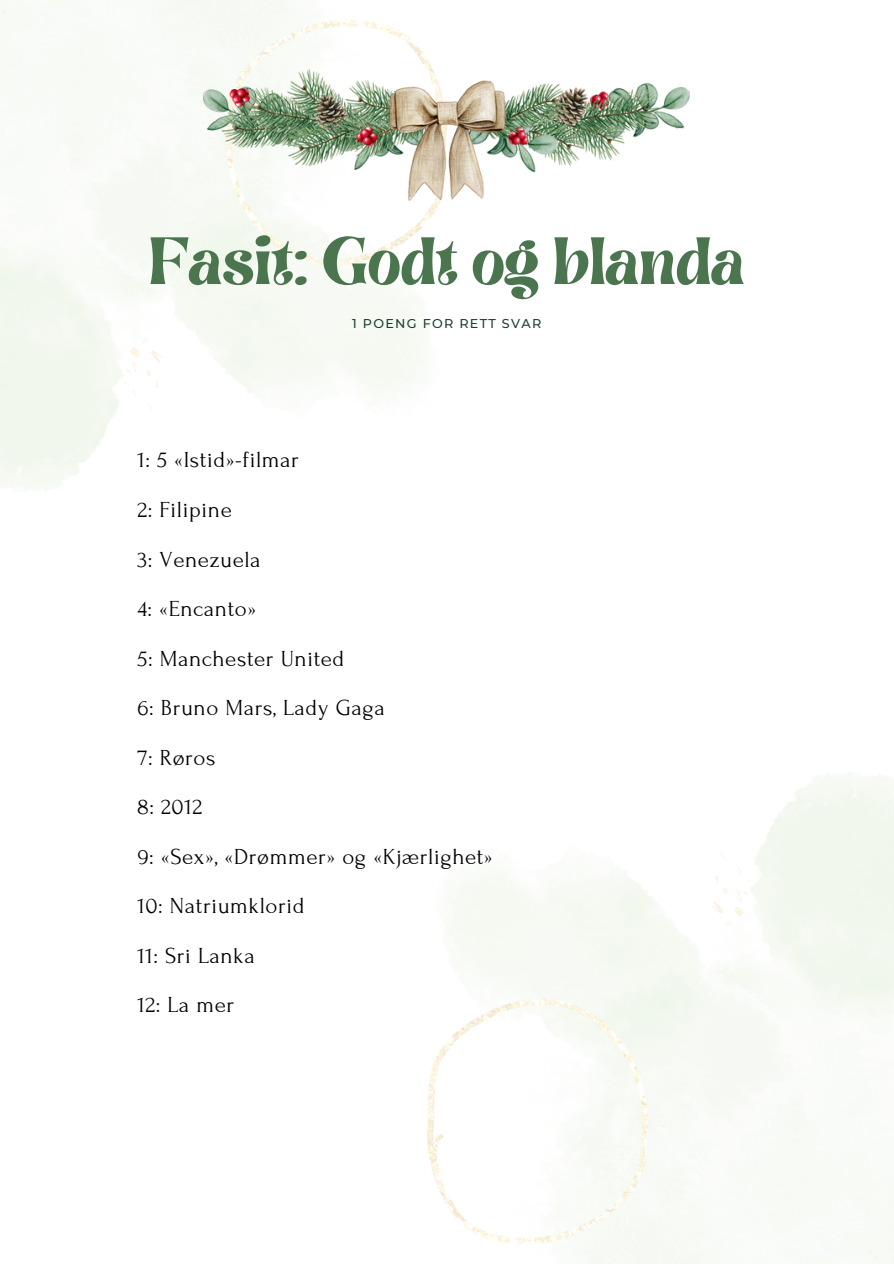
<style>
.page{position:relative;width:894px;height:1264px;background:#fff}
.page>*{position:absolute;margin:0;border:0;box-sizing:border-box;transform-origin:0 0}
.t1{font:53.7px "Brasika Display";color:#4b754e}
.t2{font:22.95px "Forum";letter-spacing:.025em;color:#000}
.t3{font:500 12.75px "Montserrat";letter-spacing:.1em;color:#1f4033}
</style>
<div class="page">
<img style="left:427px;top:773px;width:466px;height:490px">
<img style="left:0;top:0;width:440px;height:491px">
<img style="left:204px;top:69px;width:485px;height:132px">
<h2 class="t1" style="left:149px;top:220px;width:597px">Fasit: Godt og blanda</h2>
<h2 class="t3" style="left:352px;top:316px;width:190px">1 POENG FOR RETT SVAR</h2>
<p class="t2" style="left:137px;top:448px;width:163px">1: 5 «Istid»-filmar</p>
<p class="t2" style="left:137px;top:497px;width:96px">2: Filipine</p>
<h1 class="t2" style="left:137px;top:547px;width:125px">3: Venezuela</h1>
<p class="t2" style="left:137px;top:596px;width:120px">4: «Encanto»</p>
<h2 class="t2" style="left:137px;top:646px;width:208px">5: Manchester United</h2>
<h2 class="t2" style="left:137px;top:695px;width:249px">6: Bruno Mars, Lady Gaga</h2>
<h2 class="t2" style="left:137px;top:745px;width:80px">7: Røros</h2>
<h2 class="t2" style="left:137px;top:794px;width:66px">8: 2012</h2>
<h2 class="t2" style="left:137px;top:844px;width:357px">9: «Sex», «Drømmer» og «Kjærlighet»</h2>
<h2 class="t2" style="left:137px;top:893px;width:169px">10: Natriumklorid</h2>
<h2 class="t2" style="left:137px;top:943px;width:119px">11: Sri Lanka</h2>
<h2 class="t2" style="left:137px;top:992px;width:98px">12: La mer</h2>
</div>
